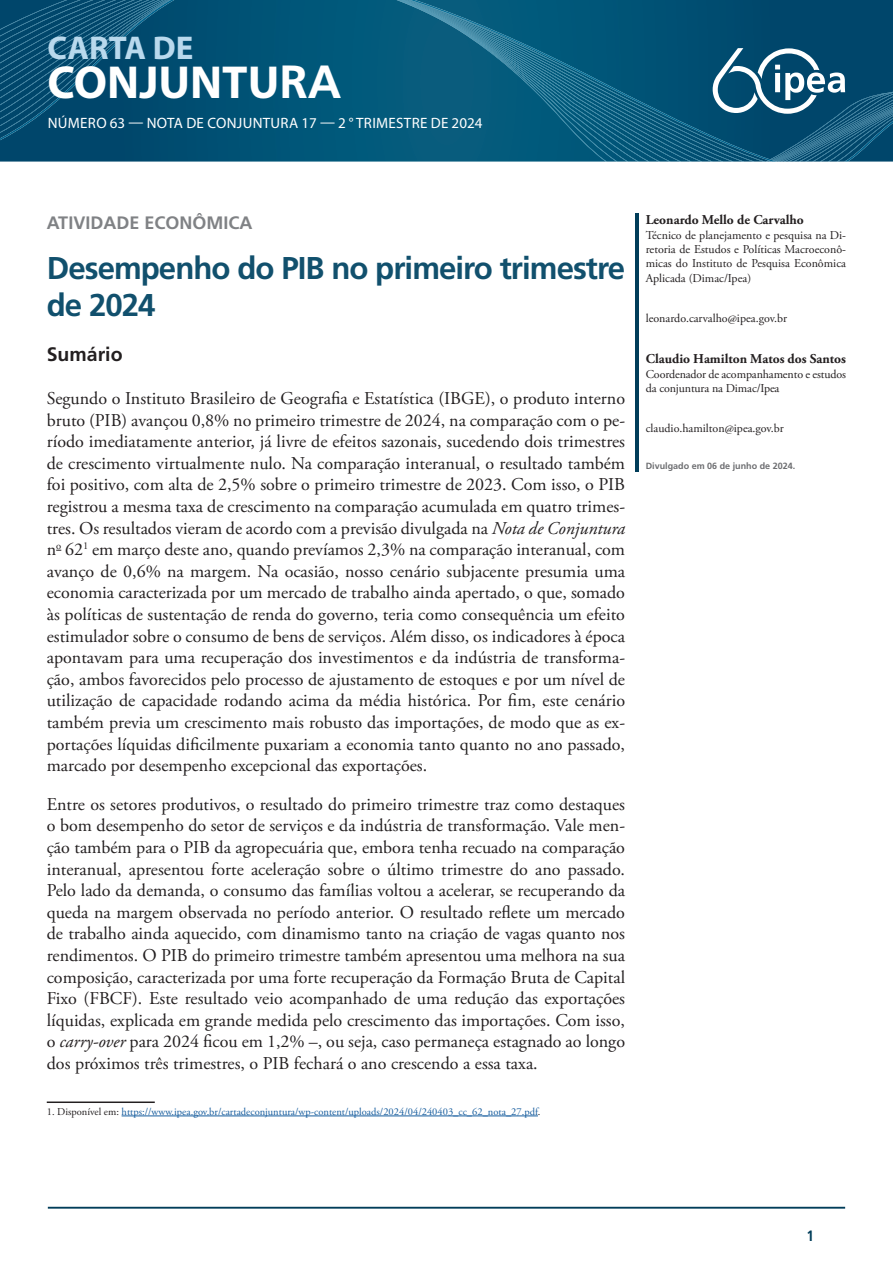
<style>
.page{position:relative;width:893px;height:1263px;background:#fff}
.page>*{position:absolute;margin:0;border:0;box-sizing:border-box;transform-origin:0 0}
.t1{font:700 46.5px "Myriad Pro";color:#fff}
.t2{font:700 33px "Myriad Pro";color:#b9d9ed}
.titulo-principal{font:700 31.5px/37.8px "Frutiger LT Pro";letter-spacing:-.03em;color:#11506d}
.titulo-principal-2{font:700 19.5px "Frutiger LT Pro";color:#231f20}
.corpo_de_texto{font:18px/21.6px "Adobe Garamond Pro";color:#231f20;text-align:justify}
.t3{font:700 18px "Frutiger LT Pro";color:#808285}
.t4{font:15px "Myriad Pro";letter-spacing:.02em;color:#fff}
.t5{font:700 condensed 15px "Frutiger LT Pro";color:#013d59}
.nome_autor{font:700 13.5px "Adobe Garamond Pro";color:#231f20}
.cargo_autor{font:12px/14.4px "Adobe Garamond Pro";color:#231f20;text-align:justify}
.rodapé_corpo_do_texto{font:10.5px "Adobe Garamond Pro";color:#175d9e}
.cargo_autor-2{font:700 9px "Frutiger LT Pro";color:#6c6d70}
.s1{font-family:"Frutiger LT Pro"}
.s2{font-style:italic}
.s3{color:#231f20}
</style>
<div class="page">
<hr style="left:48px;top:1207px;width:797px;height:1px;background:#013d59">
<div style="left:777px;top:0;width:116px;height:48px;background:#00466b"></div>
<svg style="left:0;top:0;width:410px;height:162px;background:#015477"></svg>
<svg style="left:0;top:0;width:174px;height:140px;background:#084e72"></svg>
<svg style="left:410px;top:0;width:367px;height:162px;background:#095b7d"></svg>
<svg style="left:713px;top:48px;width:180px;height:114px;background:#256383"></svg>
<hr style="left:635px;top:213px;width:3px;height:259px;background:#013d59">
<hr style="left:47px;top:1101px;width:108px;height:2px;background:#231f20">
<hr style="left:122px;top:1116px;width:416px;height:1px;background:#175d9e">
<h2 class="t2" style="left:48px;top:26px;width:147px">CARTA DE</h2>
<h1 class="t1" style="left:48px;top:52px;width:295px">CONJUNTU<span class="s1">RA</span></h1>
<p class="t4" style="left:48px;top:114px;width:436px">NÚMERO 63 — NOTA DE CONJUNTURA 17 — 2 ° TRIMESTRE DE 2024</p>
<p class="t3" style="left:47px;top:212px;width:207px">ATIVIDADE ECONÔMICA</p>
<p class="titulo-principal" style="left:47px;top:249px;width:580px">Desempenho do PIB no primeiro trimestre de 2024</p>
<p class="titulo-principal-2" style="left:47px;top:343px;width:77px">Sumário</p>
<p class="corpo_de_texto" style="left:47px;top:388px;width:580px">Segundo o Instituto Brasileiro de Geografia e Estatística (IBGE), o produto interno bruto (PIB) avançou 0,8% no primeiro trimestre de 2024, na comparação com o pe&shy;ríodo imediatamente anterior, já livre de efeitos sazonais, sucedendo dois trimestres de crescimento virtualmente nulo. Na comparação interanual, o resultado também foi positivo, com alta de 2,5% sobre o primeiro trimestre de 2023. Com isso, o PIB registrou a mesma taxa de crescimento na comparação acumulada em quatro trimes&shy;tres. Os resultados vieram de acordo com a previsão divulgada na <span class="s2">Nota de Conjuntura </span>n<sup>o</sup> 62<sup>1</sup> em março deste ano, quando prevíamos 2,3% na comparação interanual, com avanço de 0,6% na margem. Na ocasião, nosso cenário subjacente presumia uma economia caracterizada por um mercado de trabalho ainda apertado, o que, somado às políticas de sustentação de renda do governo, teria como consequência um efeito estimulador sobre o consumo de bens de serviços. Além disso, os indicadores à época apontavam para uma recuperação dos investimentos e da indústria de transforma&shy;ção, ambos favorecidos pelo processo de ajustamento de estoques e por um nível de utilização de capacidade rodando acima da média histórica. Por fim, este cenário também previa um crescimento mais robusto das importações, de modo que as ex&shy;portações líquidas dificilmente puxariam a economia tanto quanto no ano passado, marcado por desempenho excepcional das exportações.</p>
<p class="corpo_de_texto" style="left:47px;top:794px;width:580px">Entre os setores produtivos, o resultado do primeiro trimestre traz como destaques o bom desempenho do setor de serviços e da indústria de transformação. Vale men&shy;ção também para o PIB da agropecuária que, embora tenha recuado na comparação interanual, apresentou forte aceleração sobre o último trimestre do ano passado.<br>Pelo lado da demanda, o consumo das famílias voltou a acelerar, se recuperando da queda na margem observada no período anterior. O resultado reflete um mercado de trabalho ainda aquecido, com dinamismo tanto na criação de vagas quanto nos rendimentos. O PIB do primeiro trimestre também apresentou uma melhora na sua composição, caracterizada por uma forte recuperação da Formação Bruta de Capital Fixo (FBCF). Este resultado veio acompanhado de uma redução das exportações líquidas, explicada em grande medida pelo crescimento das importações. Com isso, o <span class="s2">carry-over</span> para 2024 ficou em 1,2% –, ou seja, caso permaneça estagnado ao longo dos próximos três trimestres, o PIB fechará o ano crescendo a essa taxa.</p>
<p class="rodapé_corpo_do_texto" style="left:47px;top:1105px;width:495px"><span class="s3">1. Disponível em:</span> https://www.ipea.gov.br/cartadeconjuntura/wp-content/uploads/2024/04/240403_cc_62_nota_27.pdf<span class="s3">.</span></p>
<p class="nome_autor" style="left:646px;top:212px;width:160px">Leonardo Mello de Carvalho</p>
<p class="cargo_autor" style="left:646px;top:228px;width:202px">Técnico de planejamento e pesquisa na Di&shy;retoria de Estudos e Políticas Macroeconô&shy;micas do Instituto de Pesquisa Econômica Aplicada (Dimac/Ipea)</p>
<p class="cargo_autor" style="left:646px;top:311px;width:143px">leonardo.carvalho@ipea.gov.br</p>
<p class="nome_autor" style="left:646px;top:351px;width:202px">Claudio Hamilton Matos dos Santos</p>
<p class="cargo_autor" style="left:646px;top:367px;width:202px">Coordenador de acompanhamento e estudos da conjuntura na Dimac/Ipea</p>
<p class="cargo_autor" style="left:646px;top:422px;width:140px">claudio.hamilton@ipea.gov.br</p>
<p class="cargo_autor-2" style="left:646px;top:460px;width:151px">Divulgado em 06 de junho de 2024.</p>
<p class="t5" style="left:807px;top:1227px;width:9px">1</p>
</div>
